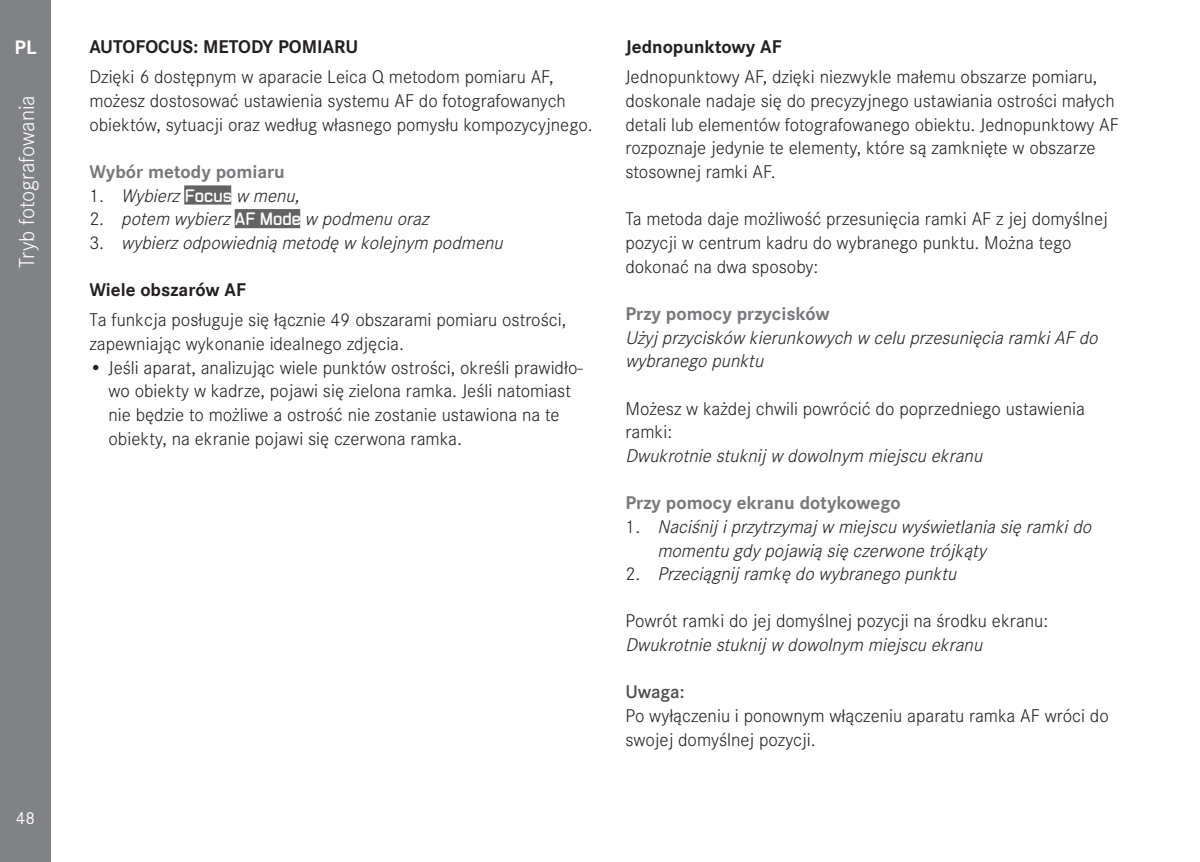
<style>
.page{position:relative;width:1200px;height:862px;background:#fff}
.page>*{position:absolute;margin:0;border:0;box-sizing:border-box;transform-origin:0 0}
.Footnote{font:300 22.5px "Corporate S";color:#fff}
.t1{font:700 20.25px "Corporate S";color:#fff}
.Body_Text{font:300 19.12px/23.6px "Corporate S";color:#231f20}
.Body_Text-2{font:italic 300 19.12px/23.6px "Corporate S";color:#231f20}
.Heading_04{font:700 19.12px "Corporate S";color:#76787b}
.Heading_03{font:700 19.12px "Corporate S";color:#231f20}
.Heading_02{font:700 19.12px "Corporate S";color:#231f20}
.Note_Heading{font:600 19.12px "Corporate S";letter-spacing:-.005em;color:#4b4c4d}
.t2{font:18px "Corporate S";color:#fff}
.s1{font-style:normal}
.s2{font-family:"LG1050";font-weight:400;font-style:normal;font-size:15.75px;color:#fff}
</style>
<div class="page">
<div style="left:0;top:0;width:51px;height:861px;background:#808285"></div>
<div style="left:184px;top:185px;width:47px;height:19px;background:#636366"></div>
<div style="left:235px;top:209px;width:65px;height:19px;background:#636366"></div>
<p class="t1" style="left:15px;top:32px;width:23px">PL</p>
<p class="Footnote" style="left:11px;top:268px;width:174px;rotate:-90deg">Tryb fotografowania</p>
<p class="t2" style="left:16px;top:804px;width:21px">48</p>
<p class="Heading_02" style="left:89px;top:32px;width:270px">AUTOFOCUS: METODY POMIARU</p>
<p class="Body_Text" style="left:89px;top:64px;width:504px">Dzięki 6 dostępnym w aparacie Leica Q metodom pomiaru AF, możesz dostosować ustawienia systemu AF do fotografowanych obiektów, sytuacji oraz według własnego pomysłu kompozycyjnego.</p>
<p class="Heading_04" style="left:89px;top:156px;width:197px">Wybór metody pomiaru</p>
<p class="Body_Text-2" style="left:89px;top:182px;width:216px"><span class="s1">1 .</span> Wybierz<span class="s2">F o c u s</span> w menu,</p>
<p class="Body_Text-2" style="left:89px;top:206px;width:346px"><span class="s1">2 .</span> potem wybierz<span class="s2">A F M o d e</span> w podmenuoraz</p>
<p class="Body_Text-2" style="left:89px;top:229px;width:420px"><span class="s1">3 .</span> wybierzodpowiedniąmetodęw kolejnym podmenu</p>
<p class="Heading_03" style="left:89px;top:275px;width:158px">Wiele obszarów AF</p>
<p class="Body_Text" style="left:89px;top:307px;width:478px">Ta funkcja posługuje się łącznie 49 obszarami pomiaru ostrości, zapewniając wykonanie idealnego zdjęcia.</p>
<p class="Body_Text" style="left:108px;top:354px;width:475px;text-indent:-19px">• Jeśli aparat, analizując wiele punktów ostrości, określi prawidło&shy;wo obiekty w kadrze, pojawi się zielona ramka. Jeśli natomiast nie będzie to możliwe a ostrość nie zostanie ustawiona na te obiekty, na ekranie pojawi się czerwona ramka.</p>
<p class="Heading_03" style="left:625px;top:32px;width:158px">Jednopunktowy AF</p>
<p class="Body_Text" style="left:625px;top:64px;width:495px">Jednopunktowy AF, dzięki niezwykle małemu obszarze pomiaru, doskonale nadaje się do precyzyjnego ustawiania ostrości małych detali lub elementów fotografowanego obiektu. Jednopunktowy AF rozpoznaje jedynie te elementy, które są zamknięte w obszarze stosownej ramki AF.</p>
<p class="Body_Text" style="left:625px;top:206px;width:484px">Ta metoda daje możliwość przesunięcia ramki AF z jej domyślnej pozycji w centrum kadru do wybranego punktu. Można tego dokonać na dwa sposoby:</p>
<p class="Heading_04" style="left:625px;top:298px;width:206px">Przy pomocy przycisków</p>
<p class="Body_Text-2" style="left:625px;top:324px;width:479px">Użyj przycisków kierunkowychw celuprzesunięciaramkiAFdo wybranegopunktu</p>
<p class="Body_Text" style="left:625px;top:395px;width:461px">Możesz w każdej chwili powrócić do poprzedniego ustawienia ramki:</p>
<p class="Body_Text-2" style="left:625px;top:442px;width:363px">Dwukrotniestuknij w dowolnym miejscuekranu</p>
<p class="Heading_04" style="left:625px;top:487px;width:277px">Przy pomocy ekranu dotykowego</p>
<p class="Body_Text-2" style="left:657px;top:513px;width:440px;text-indent:-32px"><span class="s1">1 .</span> Naciśnij iprzytrzymaj w miejscuwyświetlaniasięramkido momentugdypojawiąsięczerwonetrójkąty</p>
<p class="Body_Text-2" style="left:625px;top:560px;width:337px"><span class="s1">2 .</span> Przeciągnij ramkędowybranegopunktu</p>
<p class="Body_Text" style="left:625px;top:607px;width:424px">Powrót ramki do jej domyślnej pozycji na środku ekranu:</p>
<p class="Body_Text-2" style="left:625px;top:631px;width:363px">Dwukrotniestuknij w dowolnym miejscuekranu</p>
<p class="Note_Heading" style="left:625px;top:677px;width:61px">Uwaga:</p>
<p class="Body_Text" style="left:625px;top:702px;width:484px">Po wyłączeniu i ponownym włączeniu aparatu ramka AF wróci do swojej domyślnej pozycji.</p>
</div>
